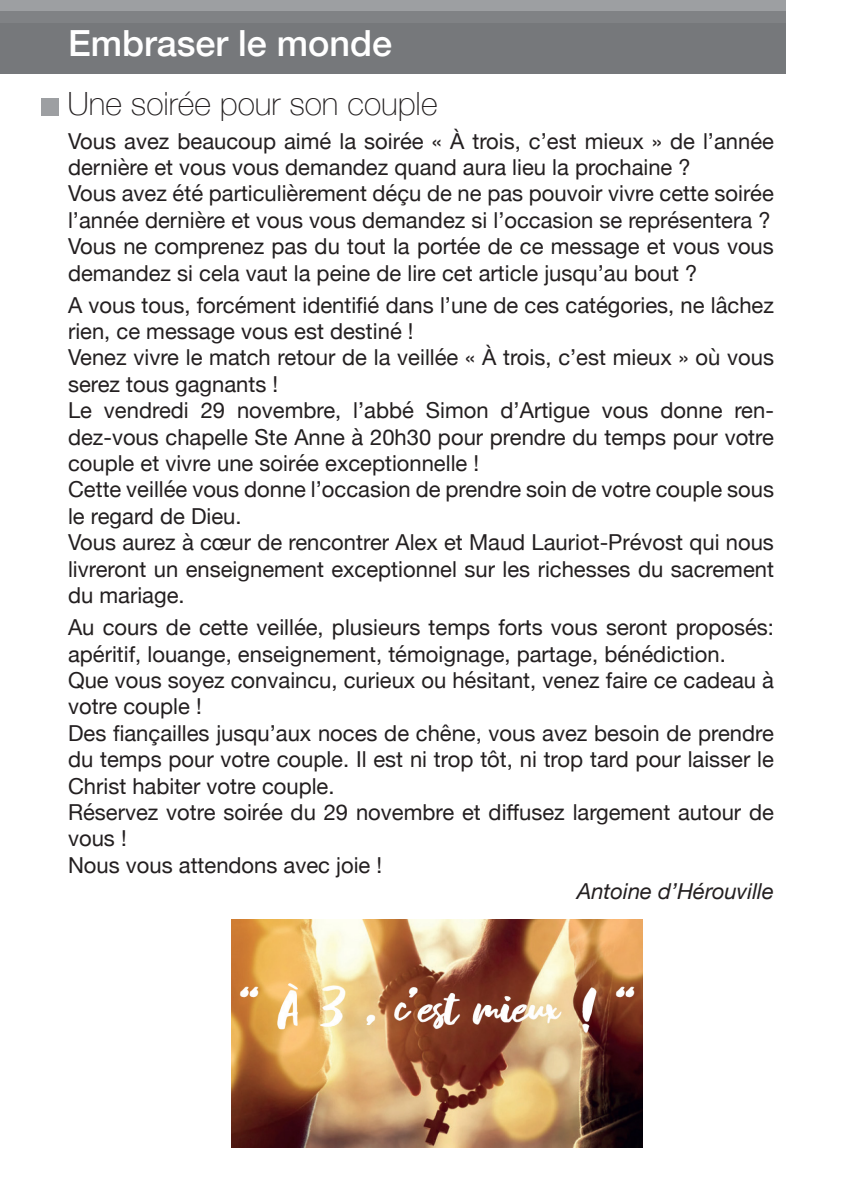
<style>
.page{position:relative;width:842px;height:1191px;background:#fff}
.page>*{position:absolute;margin:0;border:0;box-sizing:border-box;transform-origin:0 0}
.t1{font:500 36px "Helvetica Neue";color:#fff}
.t2{font:100 32px "Helvetica Neue";color:#231f20}
.t3{font:22px/26.4px "Helvetica Neue";color:#231f20}
.t4{font:italic 22px "Helvetica Neue";color:#231f20}
</style>
<div class="page">
<div style="left:0;top:23px;width:785px;height:51px;background:#76787b"></div>
<div style="left:42px;top:99px;width:17px;height:17px;background:#9d9fa2"></div>
<div style="left:0;top:0;width:785px;height:11px;background:#9d9fa2"></div>
<div style="left:0;top:11px;width:785px;height:12px;background:#808285"></div>
<img style="left:231px;top:919px;width:412px;height:228px">
<p class="t1" style="left:68px;top:15px;width:326px">Embraser le monde</p>
<p class="t2" style="left:67px;top:79px;width:372px">Une soirée pour son couple</p>
<p class="t3" style="left:68px;top:129px;width:707px">Vous avez beaucoup aimé la soirée « À trois, c’est mieux » de l’année dernière et vous vous demandez quand aura lieu la prochaine ?</p>
<p class="t3" style="left:68px;top:182px;width:707px">Vous avez été particulièrement déçu de ne pas pouvoir vivre cette soirée l’année dernière et vous vous demandez si l’occasion se représentera ?</p>
<p class="t3" style="left:68px;top:234px;width:707px">Vous ne comprenez pas du tout la portée de ce message et vous vous demandez si cela vaut la peine de lire cet article jusqu’au bout ?</p>
<p class="t3" style="left:68px;top:293px;width:707px">A vous tous, forcément identifié dans l’une de ces catégories, ne lâchez rien, ce message vous est destiné !</p>
<p class="t3" style="left:68px;top:346px;width:707px">Venez vivre le match retour de la veillée « À trois, c’est mieux » où vous serez tous gagnants !</p>
<p class="t3" style="left:68px;top:398px;width:707px;text-align:justify">Le vendredi 29 novembre, l’abbé Simon d’Artigue vous donne ren&shy;dez-vous chapelle Ste Anne à 20h30 pour prendre du temps pour votre couple et vivre une soirée exceptionnelle !</p>
<p class="t3" style="left:68px;top:478px;width:707px">Cette veillée vous donne l’occasion de prendre soin de votre couple sous le regard de Dieu.</p>
<p class="t3" style="left:68px;top:530px;width:707px;text-align:justify">Vous aurez à cœur de rencontrer Alex et Maud Lauriot-Prévost qui nous livreront un enseignement exceptionnel sur les richesses du sacrement du mariage.</p>
<p class="t3" style="left:68px;top:615px;width:707px">Au cours de cette veillée, plusieurs temps forts vous seront proposés: apéritif, louange, enseignement, témoignage, partage, bénédiction.</p>
<p class="t3" style="left:68px;top:668px;width:707px">Que vous soyez convaincu, curieux ou hésitant, venez faire ce cadeau à votre couple !</p>
<p class="t3" style="left:68px;top:721px;width:707px;text-align:justify">Des fiançailles jusqu’aux noces de chêne, vous avez besoin de prendre du temps pour votre couple. Il est ni trop tôt, ni trop tard pour laisser le Christ habiter votre couple.</p>
<p class="t3" style="left:68px;top:800px;width:707px">Réservez votre soirée du 29 novembre et diffusez largement autour de vous !</p>
<p class="t3" style="left:68px;top:853px;width:316px">Nous vous attendons avec joie !</p>
<p class="t4" style="left:577px;top:875px;width:199px">Antoine d’Hérouville</p>
</div>
